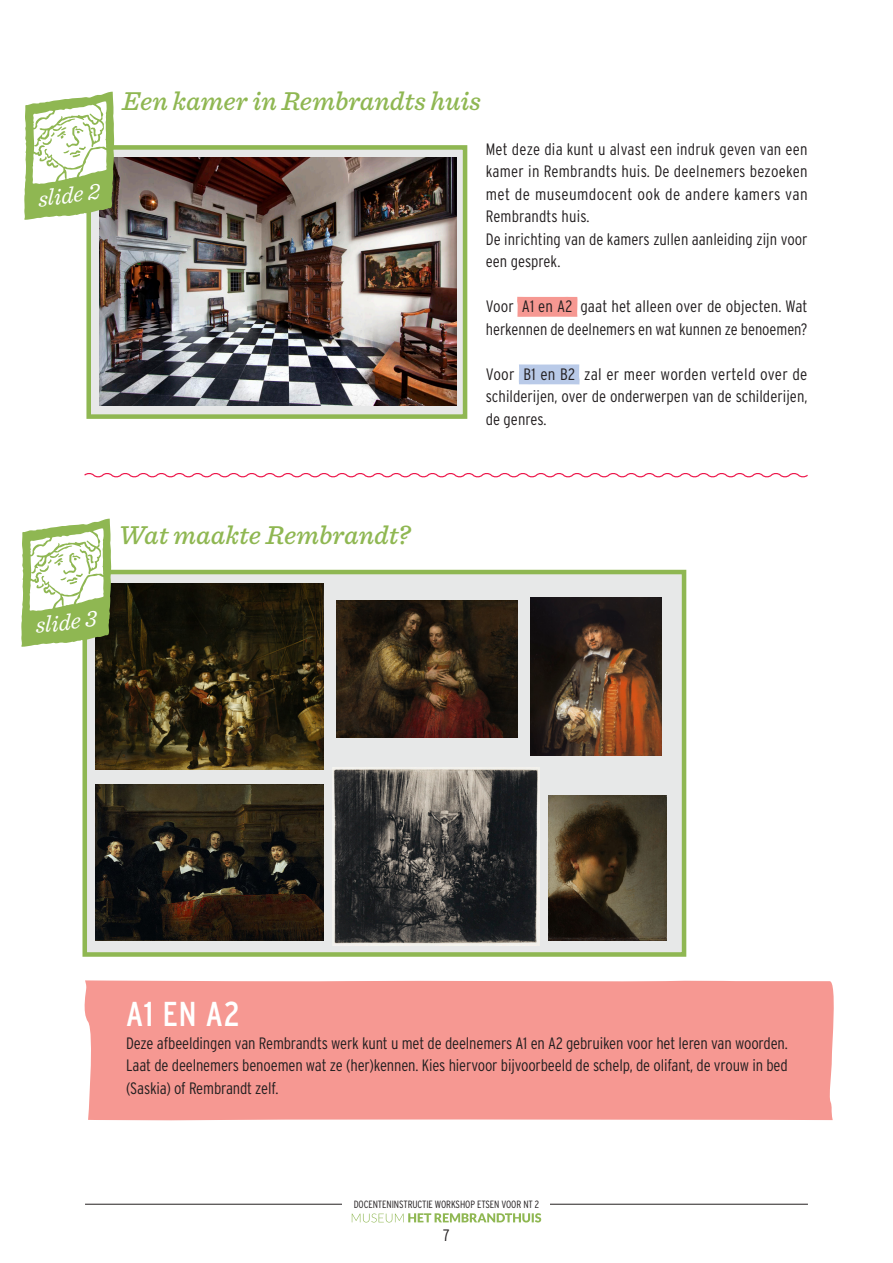
<style>
.page{position:relative;width:893px;height:1263px;background:#fff}
.page>*{position:absolute;margin:0;border:0;box-sizing:border-box;transform-origin:0 0}
.platte_tekst{font:condensed 34.5px "Interstate";color:#fff}
.slide-kop{font:italic 500 27px "Sentinel";color:#8fb752}
.platte_tekst-2{font:italic 23.4px "Sentinel";color:#fff}
.platte_tekst-3{font:300 condensed 16.5px/22.5px "Interstate";color:#231f20;text-align:justify}
.t1{font:300 condensed 10.5px "Interstate";letter-spacing:-.01em;color:#231f20}
</style>
<div class="page">
<hr style="left:85px;top:1204px;width:723px;height:1px;background:#231f20">
<div style="left:343px;top:1199px;width:207px;height:45px;background:#fff"></div>
<svg style="left:352px;top:1213px;width:189px;height:9px"></svg>
<svg style="left:517px;top:297px;width:61px;height:20px"></svg>
<svg style="left:519px;top:364px;width:61px;height:20px"></svg>
<svg style="left:84px;top:473px;width:724px;height:5px"></svg>
<div style="left:86px;top:145px;width:381px;height:274px;background:#e7e8e8;border:5px solid #8fb752"></div>
<div style="left:82px;top:570px;width:604px;height:387px;background:#e7e8e8;border:5px solid #8fb752"></div>
<img style="left:100px;top:158px;width:356px;height:248px">
<svg style="left:24px;top:92px;width:91px;height:128px"></svg>
<img style="left:95px;top:584px;width:228px;height:185px">
<img style="left:337px;top:601px;width:180px;height:137px">
<img style="left:95px;top:784px;width:228px;height:157px">
<img style="left:548px;top:795px;width:119px;height:145px">
<img style="left:332px;top:767px;width:208px;height:178px">
<svg style="left:21px;top:519px;width:91px;height:128px"></svg>
<img style="left:530px;top:597px;width:131px;height:158px">
<div style="left:84px;top:980px;width:750px;height:141px;background:#f69892"></div>
<p class="platte_tekst-2" style="left:35px;top:181px;width:64px;rotate:-7deg">slide 2</p>
<p class="slide-kop" style="left:122px;top:80px;width:360px">Een kamer in Rembrandts huis</p>
<p class="platte_tekst-3" style="left:486px;top:138px;width:323px">Met deze dia kunt u alvast een indruk geven van een kamer in Rembrandts huis. De deelnemers bezoeken met de museumdocent ook de andere kamers van Rembrandts huis.</p>
<p class="platte_tekst-3" style="left:486px;top:228px;width:323px">De inrichting van de kamers zullen aanleiding zijn voor een gesprek.</p>
<p class="platte_tekst-3" style="left:486px;top:295px;width:323px">Voor A1 en A2 gaat het alleen over de objecten. Wat herkennen de deelnemers en wat kunnen ze benoemen?</p>
<p class="platte_tekst-3" style="left:486px;top:363px;width:323px">Voor B1 en B2 zal er meer worden verteld over de schilderijen, over de onderwerpen van de schilderijen, de genres.</p>
<p class="slide-kop" style="left:119px;top:515px;width:293px">Wat maakte Rembrandt?</p>
<p class="platte_tekst-2" style="left:33px;top:608px;width:63px;rotate:-7deg">slide 3</p>
<p class="platte_tekst" style="left:126px;top:995px;width:115px">A1 EN A2</p>
<p class="platte_tekst-3" style="left:126px;top:1031px;width:663px">Deze afbeeldingen van Rembrandts werk kunt u met de deelnemers A1 en A2 gebruiken voor het leren van woorden.<br>Laat de deelnemers benoemen wat ze (her)kennen. Kies hiervoor bijvoorbeeld de schelp, de olifant, de vrouw in bed (Saskia) of Rembrandt zelf.</p>
<p class="t1" style="left:354px;top:1198px;width:187px">DOCENTENINSTRUCTIE WORKSHOP ETSEN VOOR NT 2</p>
<p class="platte_tekst-3" style="left:443px;top:1224px;width:8px">7</p>
</div>
